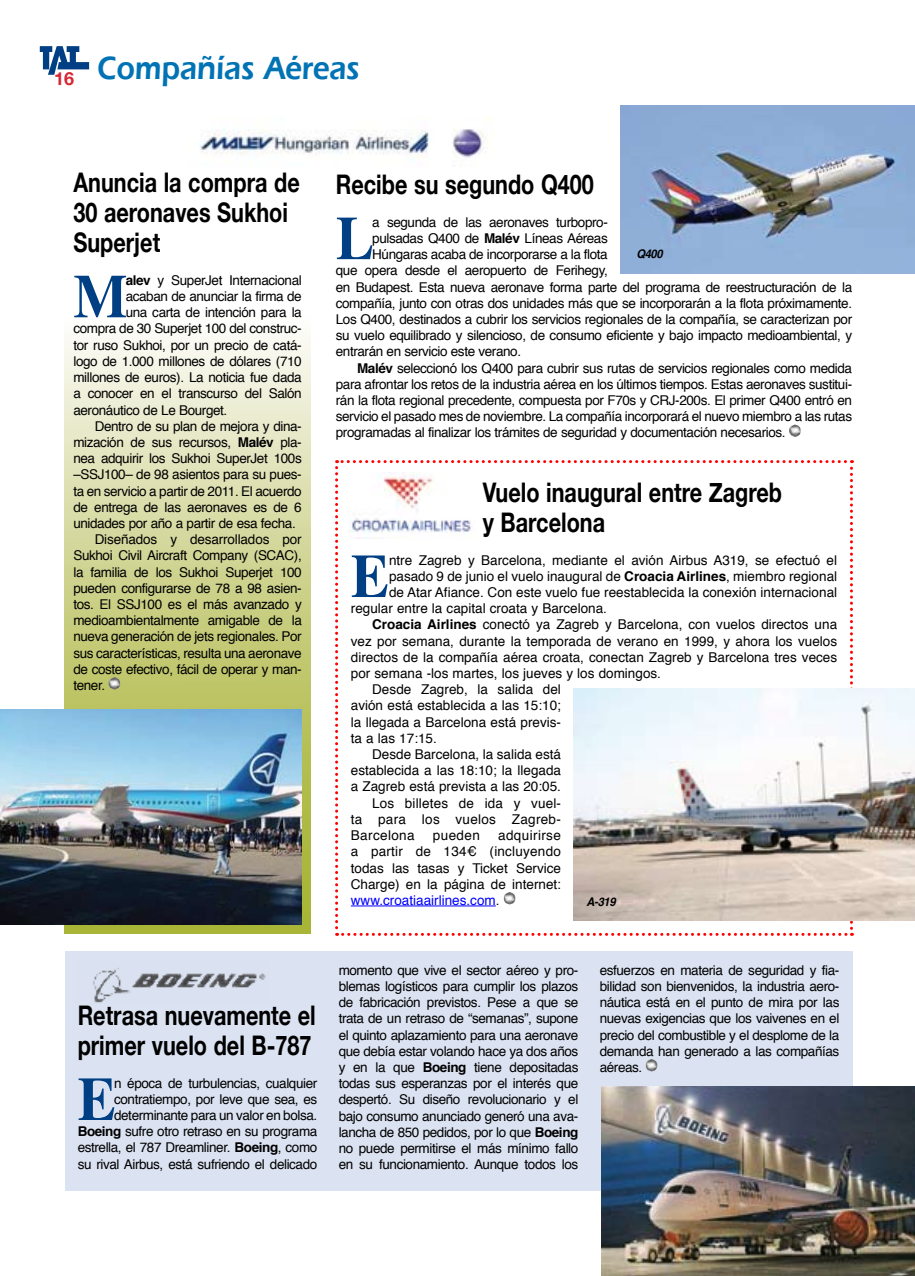
<style>
.page{position:relative;width:915px;height:1276px;background:#fff}
.page>*{position:absolute;margin:0;border:0;box-sizing:border-box;transform-origin:0 0}
.t1{font:700 61.5px "Times";color:#003f84;scale:.93 1}
.t2{font:33px "Erie Black Plain";color:#0073b5;scale:.9 1}
.t3{font:700 27px/30px "Helvetica Neue";color:#000;scale:.8 1}
.t4{font:13.5px/16.2px "Helvetica";letter-spacing:-.03em;color:#000;text-align:justify}
.t5{font:13.5px "Helvetica";color:#000}
.t6{font:13.5px "Helvetica";letter-spacing:-.01em;color:#000}
.t7{font:13.5px "Helvetica";letter-spacing:.005em;color:#000}
.t8{font:13.5px "Helvetica";letter-spacing:.015em;color:#000}
.t9{font:13.5px "Helvetica";letter-spacing:.025em;color:#000}
.t10{font:13.5px "Helvetica";letter-spacing:.03em;color:#000}
.t11{font:italic 700 12px "Helvetica";letter-spacing:-.03em;color:#000;scale:.93 1}
.s1{font-weight:700}
.s2{color:#00f}
</style>
<div class="page">
<svg style="left:40px;top:46px;width:49px;height:29px"></svg>
<svg style="left:335px;top:460px;width:517px;height:476px"></svg>
<svg style="left:789px;top:425px;width:11px;height:12px"></svg>
<svg style="left:65px;top:336px;width:245px;height:598px;background:#d6daa2"></svg>
<svg style="left:108px;top:677px;width:12px;height:12px"></svg>
<img style="left:573px;top:688px;width:341px;height:232px">
<img style="left:620px;top:105px;width:294px;height:168px">
<img style="left:0;top:709px;width:302px;height:216px">
<img style="left:348px;top:473px;width:127px;height:66px">
<div style="left:65px;top:951px;width:786px;height:240px;background:#dbe2f1"></div>
<svg style="left:645px;top:1059px;width:12px;height:12px"></svg>
<img style="left:200px;top:118px;width:291px;height:48px">
<img style="left:93px;top:968px;width:173px;height:35px">
<img style="left:601px;top:1086px;width:313px;height:190px">
<p class="t2" style="left:54px;top:48px;width:340px"><sub>16</sub> Compañías Aéreas</p>
<p class="t3" style="left:73px;top:167px;width:284px">Anuncia la compra de<br>30 aeronaves Sukhoi<br>Superjet</p>
<p class="t1" style="left:73px;top:238px;width:60px">M</p>
<p class="t4" style="left:126px;top:272px;width:177px"><span class="s1">alev</span> y SuperJet Internacional</p>
<p class="t4" style="left:126px;top:289px;width:177px">acaban de anunciar la firma de</p>
<p class="t4" style="left:126px;top:305px;width:177px">una carta de intención para la</p>
<p class="t4" style="left:73px;top:321px;width:230px">compra de 30 Superjet 100 del construc-</p>
<p class="t4" style="left:73px;top:337px;width:230px">tor ruso Sukhoi, por un precio de catá-</p>
<p class="t4" style="left:73px;top:353px;width:230px">logo de 1.000 millones de dólares (710</p>
<p class="t4" style="left:73px;top:370px;width:230px">millones de euros). La noticia fue dada</p>
<p class="t4" style="left:73px;top:386px;width:230px">a conocer en el transcurso del Salón</p>
<p class="t4" style="left:73px;top:402px;width:155px">aeronáutico de Le Bourget.</p>
<p class="t4" style="left:95px;top:418px;width:208px">Dentro de su plan de mejora y dina-</p>
<p class="t4" style="left:73px;top:434px;width:230px">mización de sus recursos, <span class="s1">Malév</span> pla-</p>
<p class="t4" style="left:73px;top:451px;width:230px">nea adquirir los Sukhoi SuperJet 100s</p>
<p class="t4" style="left:73px;top:467px;width:230px">–SSJ100– de 98 asientos para su pues-</p>
<p class="t4" style="left:73px;top:483px;width:230px">ta en servicio a partir de 2011. El acuerdo</p>
<p class="t4" style="left:73px;top:499px;width:230px">de entrega de las aeronaves es de 6</p>
<p class="t4" style="left:73px;top:515px;width:224px">unidades por año a partir de esa fecha.</p>
<p class="t6" style="left:95px;top:529px;width:208px">Diseñados y desarrollados por</p>
<p class="t4" style="left:73px;top:548px;width:230px">Sukhoi Civil Aircraft Company (SCAC),</p>
<p class="t4" style="left:73px;top:564px;width:230px">la familia de los Sukhoi Superjet 100</p>
<p class="t4" style="left:73px;top:580px;width:230px">pueden configurarse de 78 a 98 asien-</p>
<p class="t4" style="left:73px;top:596px;width:230px">tos. El SSJ100 es el más avanzado y</p>
<p class="t4" style="left:73px;top:613px;width:230px">medioambientalmente amigable de la</p>
<p class="t4" style="left:73px;top:629px;width:230px">nueva generación de jets regionales. Por</p>
<p class="t4" style="left:73px;top:645px;width:230px">sus características, resulta una aeronave</p>
<p class="t4" style="left:73px;top:661px;width:230px">de coste efectivo, fácil de operar y man-</p>
<p class="t4" style="left:73px;top:677px;width:33px">tener.</p>
<p class="t3" style="left:336px;top:169px;width:324px">Recibe su segundo Q400</p>
<p class="t1" style="left:336px;top:179px;width:42px">L</p>
<p class="t4" style="left:372px;top:214px;width:237px">a segunda de las aeronaves turbopro-</p>
<p class="t4" style="left:372px;top:230px;width:237px">pulsadas Q400 de <span class="s1">Malév</span> Líneas Aéreas</p>
<p class="t4" style="left:372px;top:247px;width:237px">Húngaras acaba de incorporarse a la flota</p>
<p class="t4" style="left:336px;top:263px;width:273px">que opera desde el aeropuerto de Ferihegy,</p>
<p class="t4" style="left:336px;top:279px;width:517px">en Budapest. Esta nueva aeronave forma parte del programa de reestructuración de la</p>
<p class="t4" style="left:336px;top:295px;width:517px">compañía, junto con otras dos unidades más que se incorporarán a la flota próximamente.</p>
<p class="t4" style="left:336px;top:311px;width:517px">Los Q400, destinados a cubrir los servicios regionales de la compañía, se caracterizan por</p>
<p class="t4" style="left:336px;top:328px;width:517px">su vuelo equilibrado y silencioso, de consumo eficiente y bajo impacto medioambiental, y</p>
<p class="t4" style="left:336px;top:344px;width:187px">entrarán en servicio este verano.</p>
<p class="t4" style="left:357px;top:360px;width:496px"><span class="s1">Malév</span> seleccionó los Q400 para cubrir sus rutas de servicios regionales como medida</p>
<p class="t4" style="left:336px;top:376px;width:517px">para afrontar los retos de la industria aérea en los últimos tiempos. Estas aeronaves sustitui-</p>
<p class="t4" style="left:336px;top:392px;width:517px">rán la flota regional precedente, compuesta por F70s y CRJ-200s. El primer Q400 entró en</p>
<p class="t4" style="left:336px;top:409px;width:517px">servicio el pasado mes de noviembre. La compañía incorporará el nuevo miembro a las rutas</p>
<p class="t4" style="left:336px;top:425px;width:451px">programadas al finalizar los trámites de seguridad y documentación necesarios.</p>
<p class="t11" style="left:636px;top:244px;width:30px">Q400</p>
<p class="t3" style="left:482px;top:477px;width:375px">Vuelo inaugural entre Zagreb y Barcelona</p>
<p class="t1" style="left:351px;top:517px;width:42px">E</p>
<p class="t5" style="left:389px;top:549px;width:449px">ntre Zagreb y Barcelona, mediante el avión Airbus A319, se efectuó el</p>
<p class="t5" style="left:389px;top:565px;width:449px">pasado 9 de junio el vuelo inaugural de <span class="s1">Croacia Airlines</span>, miembro regional</p>
<p class="t5" style="left:389px;top:582px;width:449px">de Atar Afiance. Con este vuelo fue reestablecida la conexión internacional</p>
<p class="t5" style="left:351px;top:598px;width:257px">regular entre la capital croata y Barcelona.</p>
<p class="t5" style="left:372px;top:614px;width:466px"><span class="s1">Croacia Airlines</span> conectó ya Zagreb y Barcelona, con vuelos directos una</p>
<p class="t5" style="left:351px;top:630px;width:487px">vez por semana, durante la temporada de verano en 1999, y ahora los vuelos</p>
<p class="t5" style="left:351px;top:646px;width:487px">directos de la compañía aérea croata, conectan Zagreb y Barcelona tres veces</p>
<p class="t5" style="left:351px;top:663px;width:311px">por semana -los martes, los jueves y los domingos.</p>
<p class="t7" style="left:372px;top:679px;width:190px">Desde Zagreb, la salida del</p>
<p class="t5" style="left:351px;top:695px;width:211px">avión está establecida a las 15:10;</p>
<p class="t5" style="left:351px;top:711px;width:211px">la llegada a Barcelona está previs-</p>
<p class="t4" style="left:351px;top:730px;width:87px">ta a las 17:15.</p>
<p class="t5" style="left:372px;top:744px;width:190px">Desde Barcelona, la salida está</p>
<p class="t5" style="left:351px;top:760px;width:212px">establecida a las 18:10; la llegada</p>
<p class="t5" style="left:351px;top:776px;width:211px">a Zagreb está prevista a las 20:05.</p>
<p class="t8" style="left:372px;top:792px;width:190px">Los billetes de ida y vuel-</p>
<p class="t9" style="left:351px;top:808px;width:211px">ta para los vuelos Zagreb-</p>
<p class="t10" style="left:351px;top:825px;width:65px">Barcelona</p>
<p class="t4" style="left:433px;top:827px;width:48px">pueden</p>
<p class="t4" style="left:351px;top:827px;width:211px;text-indent:147px">adquirirse a partir de 134€ (incluyendo todas las tasas y Ticket Service Charge) en la página de internet: <span class="s2">www.croatiaairlines.com</span>.</p>
<p class="t11" style="left:586px;top:892px;width:33px">A-319</p>
<p class="t3" style="left:78px;top:1000px;width:299px">Retrasa nuevamente el primer vuelo del B-787</p>
<p class="t1" style="left:78px;top:1040px;width:42px">E</p>
<p class="t4" style="left:78px;top:1075px;width:241px;text-align:right">n época de turbulencias, cualquier contratiempo, por leve que sea, es determinante para un valor en bolsa.<br><span class="s1">Boeing</span> sufre otro retraso en su programa estrella, el 787 Dreamliner. <span class="s1">Boeing</span>, como su rival Airbus, está sufriendo el delicado</p>
<p class="t4" style="left:338px;top:962px;width:241px">momento que vive el sector aéreo y pro&shy;blemas logísticos para cumplir los plazos de fabricación previstos. Pese a que se trata de un retraso de “semanas”, supone el quinto aplazamiento para una aeronave que debía estar volando hace ya dos años y en la que <span class="s1">Boeing</span> tiene depositadas todas sus esperanzas por el interés que despertó. Su diseño revolucionario y el bajo consumo anunciado generó una ava&shy;lancha de 850 pedidos, por lo que <span class="s1">Boeing </span>no puede permitirse el más mínimo fallo en su funcionamiento. Aunque todos los</p>
<p class="t4" style="left:599px;top:962px;width:241px">esfuerzos en materia de seguridad y fia&shy;bilidad son bienvenidos, la industria aero&shy;náutica está en el punto de mira por las nuevas exigencias que los vaivenes en el precio del combustible y el desplome de la demanda han generado a las compañías aéreas.</p>
</div>
